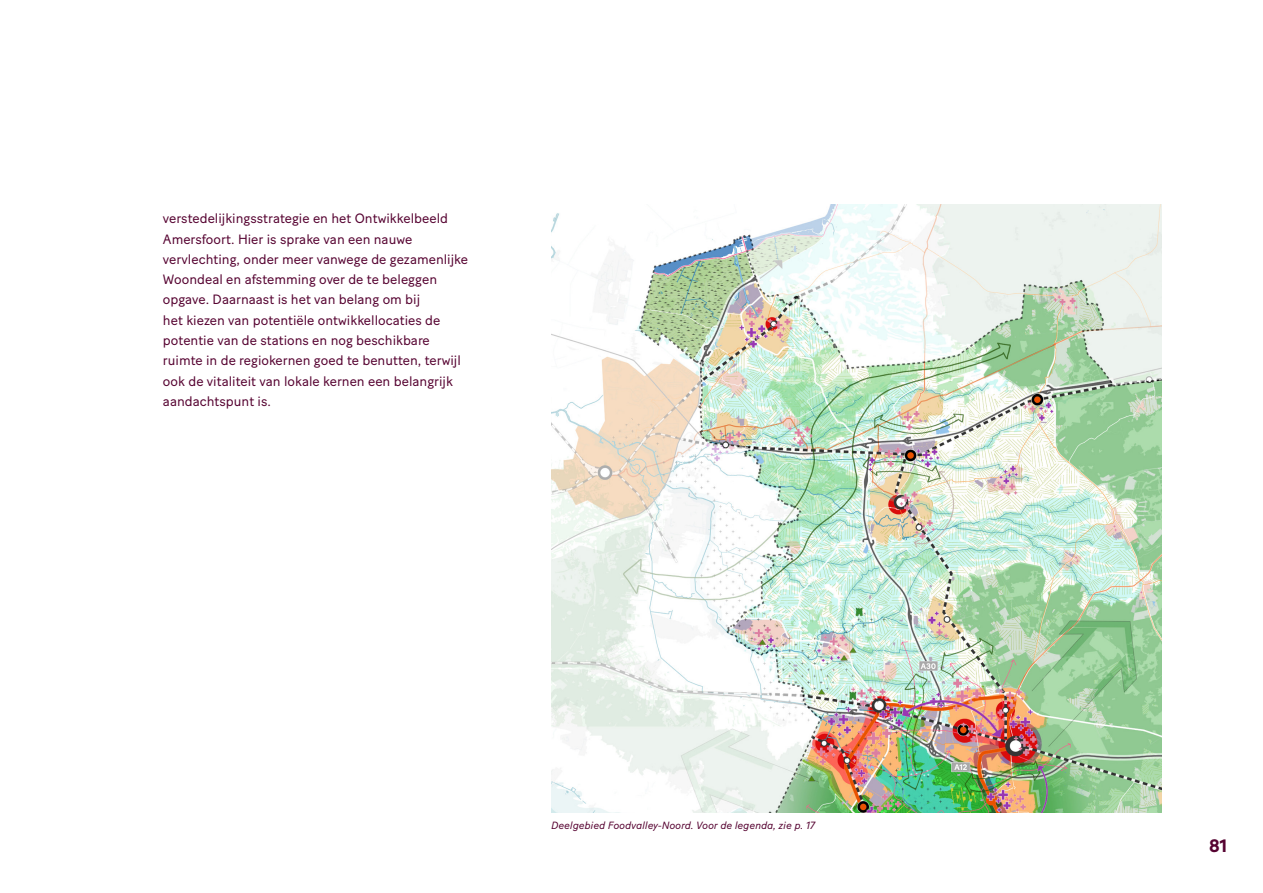
<style>
.page{position:relative;width:1263px;height:893px;background:#fff}
.page>*{position:absolute;margin:0;border:0;box-sizing:border-box;transform-origin:0 0}
.t1{font:700 18px "Baton Turbo";color:#560331}
.t2{font:13.5px/20.2px "Baton Turbo";color:#560331}
.t3{font:italic 10.5px "Baton Turbo";color:#560331}
</style>
<div class="page">
<img style="left:551px;top:205px;width:611px;height:607px">
<p class="t2" style="left:163px;top:207px;width:307px">verstedelijkingsstrategie en het Ontwikkelbeeld Amersfoort. Hier is sprake van een nauwe vervlechting, onder meer vanwege de gezamenlijke Woondeal en afstemming over de te beleggen opgave. Daarnaast is het van belang om bij<br>het kiezen van potentiële ontwikkellocaties de potentie van de stations en nog beschikbare ruimte in de regiokernen goed te benutten, terwijl ook de vitaliteit van lokale kernen een belangrijk aandachtspunt is.</p>
<p class="t3" style="left:551px;top:817px;width:265px">Deelgebied Foodvalley-Noord. Voor de legenda, zie p. 17</p>
<h1 class="t1" style="left:1209px;top:832px;width:20px">81</h1>
</div>
